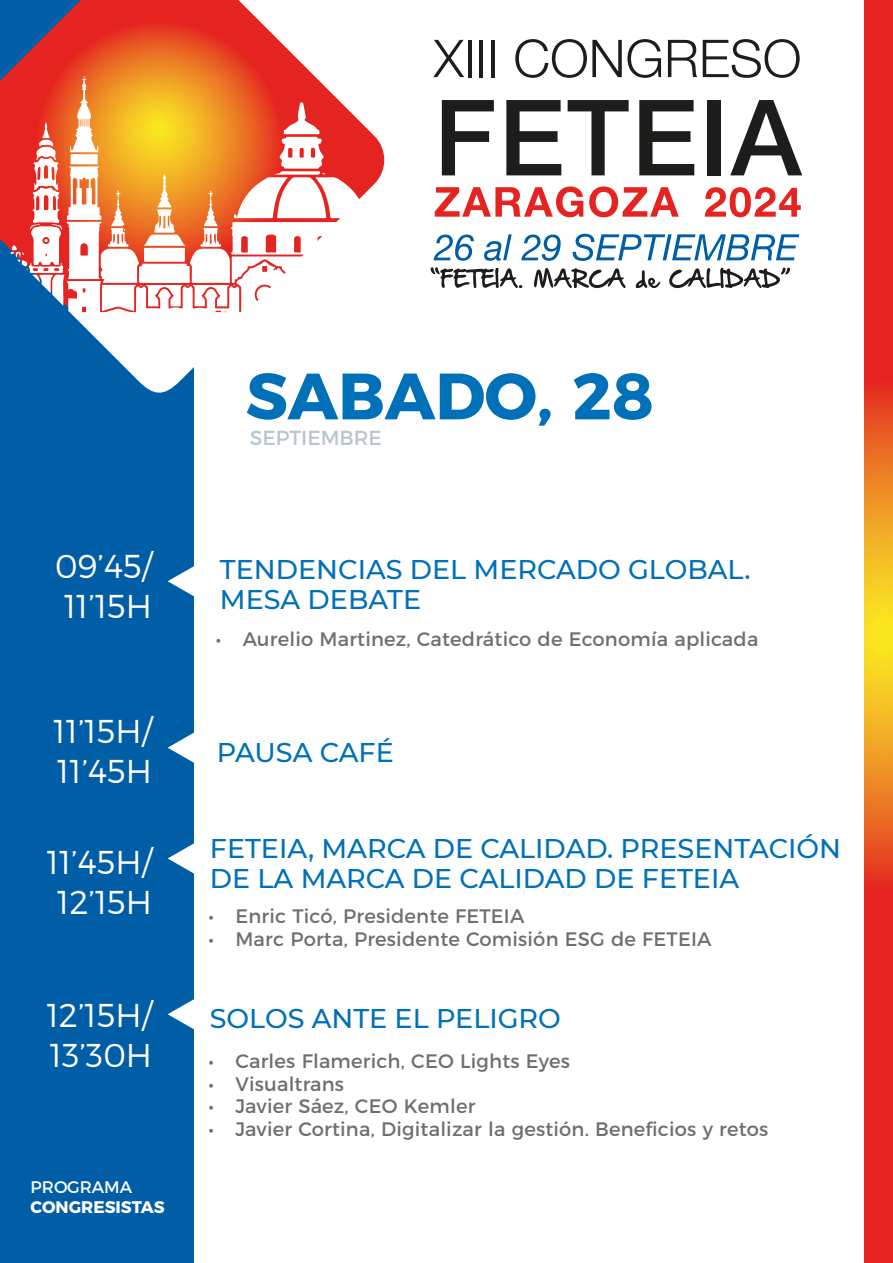
<style>
.page{position:relative;width:893px;height:1263px;background:#fff}
.page>*{position:absolute;margin:0;border:0;box-sizing:border-box;transform-origin:0 0}
.t1{font:700 65.25px "Montserrat";color:#0070b9}
.t2{font:300 33px/39.6px "Montserrat";color:#fff}
.t3{font:500 27px/30px "Montserrat";color:#0070b9}
.t4{font:20.4px "Montserrat";color:#b8c6ce}
.t5{font:19.5px "Montserrat";letter-spacing:.01em;color:#706f6f}
.t6{font:700 16.8px "Montserrat";color:#fff}
.t7{font:16.8px "Montserrat";color:#fff}
</style>
<div class="page">
<div style="left:0;top:0;width:193px;height:1263px;background:#005ea6"></div>
<svg style="left:433px;top:40px;width:31px;height:37px"></svg>
<hr style="left:468px;top:40px;width:3px;height:37px;background:#1d1d1b">
<hr style="left:479px;top:40px;width:4px;height:37px;background:#1d1d1b">
<hr style="left:491px;top:40px;width:3px;height:37px;background:#1d1d1b">
<svg style="left:515px;top:39px;width:146px;height:39px"></svg>
<svg style="left:668px;top:40px;width:29px;height:37px"></svg>
<svg style="left:703px;top:39px;width:97px;height:39px"></svg>
<svg style="left:442px;top:100px;width:52px;height:75px"></svg>
<svg style="left:506px;top:100px;width:55px;height:75px"></svg>
<svg style="left:568px;top:100px;width:61px;height:75px"></svg>
<svg style="left:639px;top:100px;width:55px;height:75px"></svg>
<div style="left:708px;top:100px;width:13px;height:75px;background:#1d1d1b"></div>
<svg style="left:730px;top:100px;width:72px;height:75px"></svg>
<svg style="left:435px;top:186px;width:148px;height:31px"></svg>
<svg style="left:589px;top:186px;width:90px;height:31px"></svg>
<svg style="left:705px;top:187px;width:96px;height:30px"></svg>
<svg style="left:434px;top:235px;width:40px;height:26px"></svg>
<svg style="left:484px;top:234px;width:28px;height:27px"></svg>
<svg style="left:521px;top:235px;width:40px;height:26px"></svg>
<svg style="left:572px;top:234px;width:227px;height:27px"></svg>
<svg style="left:431px;top:267px;width:91px;height:21px"></svg>
<svg style="left:534px;top:268px;width:91px;height:20px"></svg>
<svg style="left:636px;top:270px;width:24px;height:18px"></svg>
<svg style="left:669px;top:268px;width:121px;height:20px"></svg>
<svg style="left:168px;top:710px;width:26px;height:76px"></svg>
<svg style="left:168px;top:543px;width:26px;height:76px"></svg>
<svg style="left:168px;top:820px;width:26px;height:76px"></svg>
<svg style="left:168px;top:976px;width:26px;height:76px"></svg>
<svg style="left:865px;top:0;width:28px;height:1263px;background:#e95021"></svg>
<svg style="left:0;top:0;width:385px;height:249px"></svg>
<svg style="left:10px;top:76px;width:349px;height:321px"></svg>
<h2 class="t2" style="left:55px;top:546px;width:99px">09’45/<br>11’15H</h2>
<h2 class="t2" style="left:54px;top:711px;width:100px">11’15H/<br>11’45H</h2>
<h2 class="t2" style="left:47px;top:842px;width:107px;text-align:center">11’45H/<br>12’15H</h2>
<h2 class="t2" style="left:47px;top:995px;width:107px">12’15H/<br>13’30H</h2>
<p class="t7" style="left:31px;top:1173px;width:103px">PROGRAMA</p>
<p class="t6" style="left:31px;top:1193px;width:135px">CONGRESISTAS</p>
<h1 class="t1" style="left:246px;top:342px;width:409px">SABADO, 28</h1>
<p class="t4" style="left:250px;top:421px;width:134px">SEPTIEMBRE</p>
<h3 class="t3" style="left:220px;top:553px;width:532px">TENDENCIAS DEL MERCADO GLOBAL.<br>MESA DEBATE</h3>
<p class="t5" style="left:216px;top:623px;width:544px">• Aurelio Martinez, Catedrático de Economía aplicada</p>
<h3 class="t3" style="left:217px;top:736px;width:178px">PAUSA CAFÉ</h3>
<h3 class="t3" style="left:210px;top:832px;width:633px">FETEIA, MARCA DE CALIDAD. PRESENTACIÓN<br>DE LA MARCA DE CALIDAD DE FETEIA</h3>
<p class="t5" style="left:208px;top:900px;width:318px">• Enric Ticó, Presidente FETEIA</p>
<p class="t5" style="left:208px;top:923px;width:505px">• Marc Porta, Presidente Comisión ESG de FETEIA</p>
<h3 class="t3" style="left:210px;top:1002px;width:352px">SOLOS ANTE EL PELIGRO</h3>
<p class="t5" style="left:208px;top:1046px;width:363px">• Carles Flamerich, CEO Lights Eyes</p>
<p class="t5" style="left:208px;top:1068px;width:137px">• Visualtrans</p>
<p class="t5" style="left:208px;top:1091px;width:269px">• Javier Sáez, CEO Kemler</p>
<p class="t5" style="left:208px;top:1113px;width:561px">• Javier Cortina, Digitalizar la gestión. Beneficios y retos</p>
</div>
